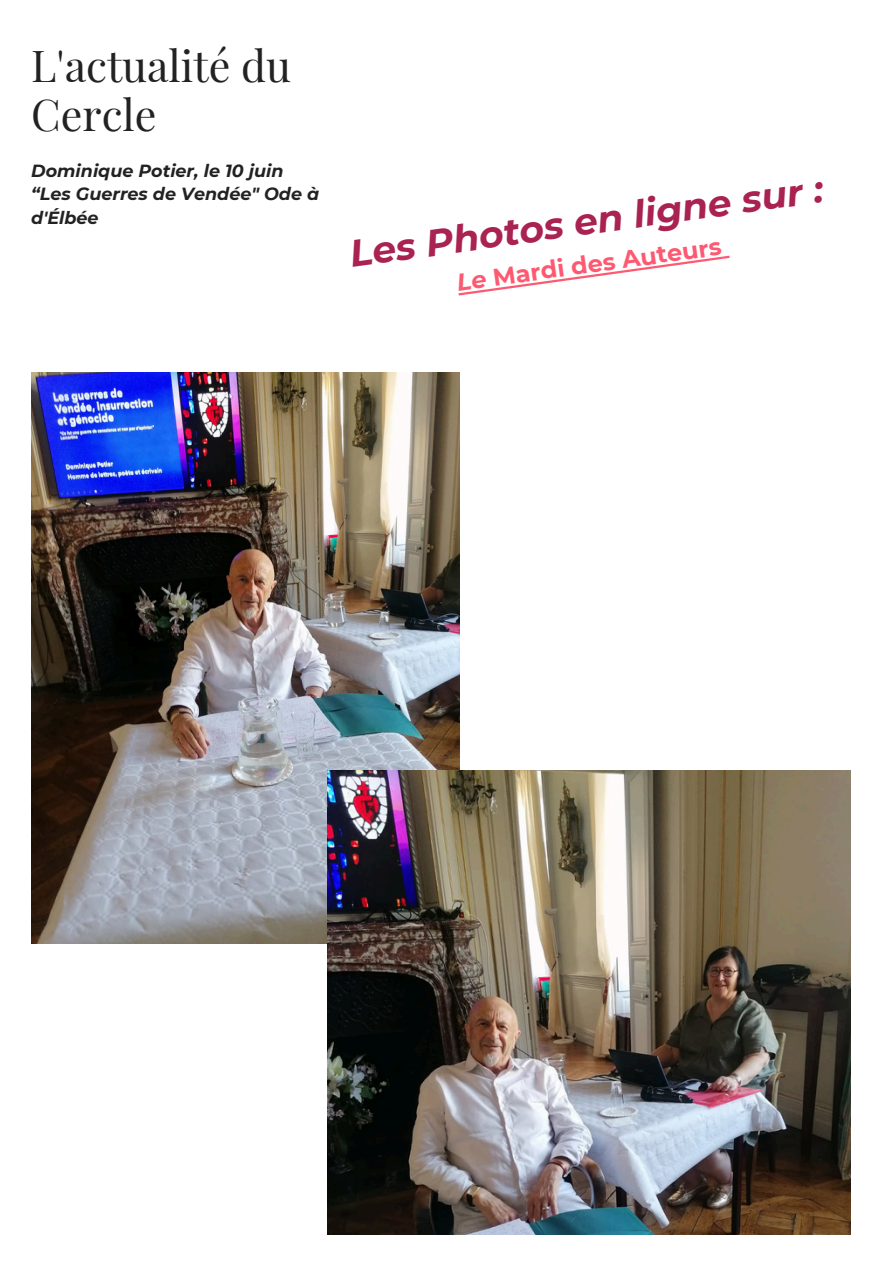
<style>
.page{position:relative;width:894px;height:1264px;background:#fff}
.page>*{position:absolute;margin:0;border:0;box-sizing:border-box;transform-origin:0 0}
.t1{font:43.05px/49.1px "Playfair Display";color:#222}
.t2{font:italic 700 37.5px "Montserrat";color:#a92251}
.t3{font:700 24px "Montserrat";color:#fd5a72}
.t4{font:italic 700 17.55px/23.7px "Montserrat";color:#222}
.s1{font-style:italic}
</style>
<div class="page">
<img style="left:31px;top:372px;width:428px;height:571px">
<img style="left:327px;top:770px;width:523px;height:464px">
<svg style="left:458px;top:256px;width:271px;height:39px"></svg>
<h1 class="t1" style="left:31px;top:40px;width:261px">L'actualité du<br>Cercle</h1>
<p class="t4" style="left:31px;top:158px;width:289px">Dominique Potier, le 10 juin “Les Guerres de Vendée" Ode à d'Élbée</p>
<h2 class="t2" style="left:346px;top:231px;width:479px;rotate:-8deg">Les Photos en ligne sur :</h2>
<h3 class="t3" style="left:455px;top:268px;width:268px;rotate:-8deg"><span class="s1">Le</span> Mardi des Auteurs</h3>
</div>
